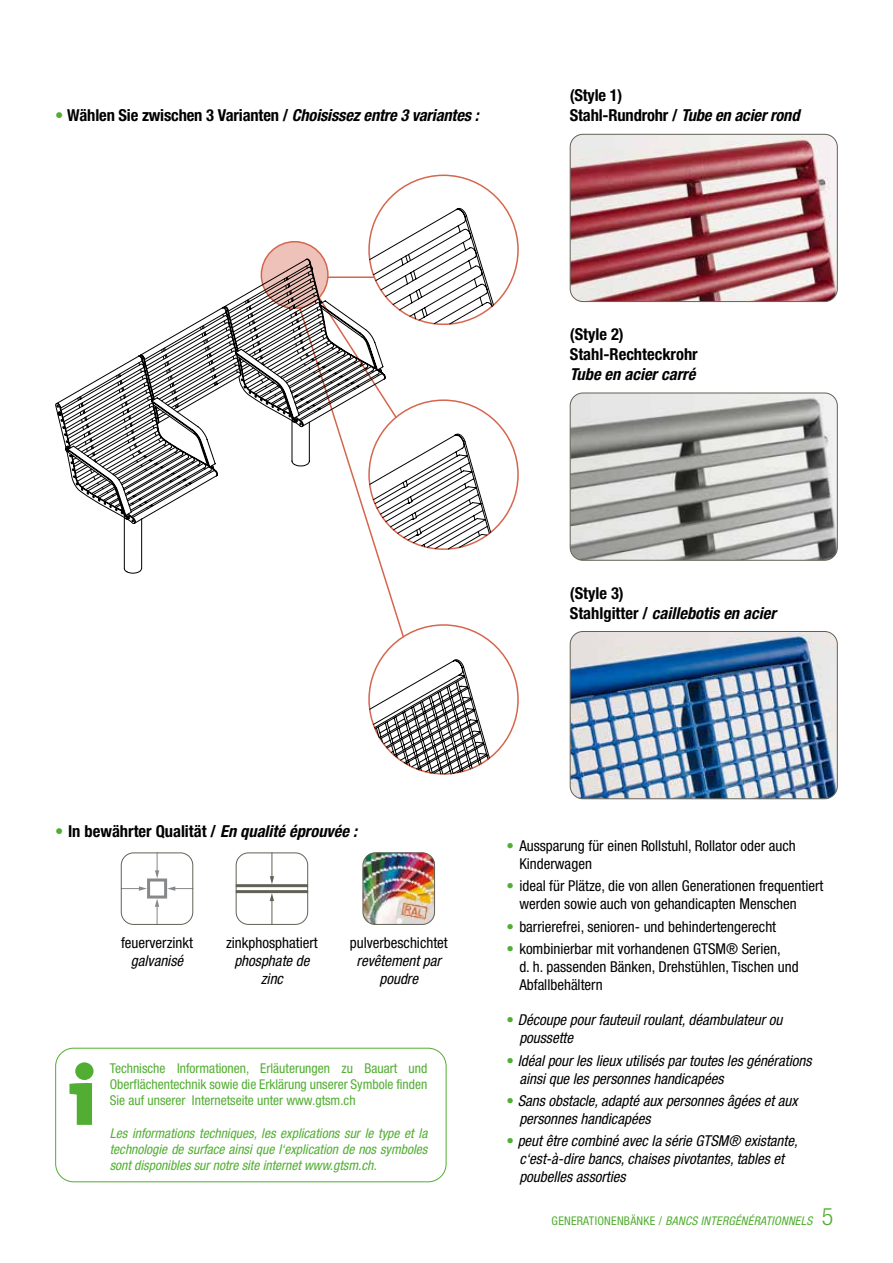
<style>
.page{position:relative;width:893px;height:1263px;background:#fff}
.page>*{position:absolute;margin:0;border:0;box-sizing:border-box;transform-origin:0 0}
.t1{font:700 condensed 16.5px/19.8px "Helvetica Neue";color:#000}
.t2{font:italic 700 condensed 16.5px "Helvetica Neue";color:#000}
.t3{font:italic condensed 15px/18px "Helvetica Neue";color:#000}
.t4{font:condensed 15px/18px "Helvetica Neue";color:#000}
.t5{font:italic condensed 13.5px/16.2px "Helvetica Neue";color:#52ae32;text-align:justify}
.t6{font:condensed 13.5px/16.2px "Helvetica Neue";color:#52ae32;text-align:justify}
.t7{font:italic condensed 12px "Helvetica Neue";letter-spacing:.02em;color:#52ae32}
.s1{color:#52ae32}
.s2{font-style:italic}
.s3{font-weight:700;color:#52ae32}
.s4{font-style:normal;color:#52ae32}
.s5{font-style:normal}
.s6{font-weight:300;font-style:normal;font-size:24px}
</style>
<div class="page">
<div style="left:55px;top:1048px;width:391px;height:134px;border:1px solid #52ae32;border-radius:18px"></div>
<img style="left:363px;top:854px;width:72px;height:71px">
<div style="left:363px;top:852px;width:72px;height:73px;border:1px solid #636155;border-radius:12px"></div>
<svg style="left:270px;top:854px;width:4px;height:30px"></svg>
<svg style="left:270px;top:893px;width:4px;height:30px"></svg>
<hr style="left:236px;top:890px;width:72px;height:3px;background:#636155">
<hr style="left:236px;top:884px;width:72px;height:3px;background:#636155">
<div style="left:236px;top:852px;width:72px;height:73px;border:1px solid #636155;border-radius:12px"></div>
<svg style="left:155px;top:854px;width:4px;height:24px"></svg>
<svg style="left:155px;top:899px;width:4px;height:24px"></svg>
<svg style="left:167px;top:886px;width:24px;height:5px"></svg>
<svg style="left:123px;top:886px;width:24px;height:5px"></svg>
<div style="left:147px;top:878px;width:20px;height:20px;border:3px solid #86888a"></div>
<div style="left:121px;top:852px;width:72px;height:73px;border:1px solid #636155;border-radius:12px"></div>
<img style="left:570px;top:631px;width:267px;height:168px">
<div style="left:570px;top:631px;width:268px;height:168px;border:1px solid #636155;border-radius:13px"></div>
<img style="left:570px;top:393px;width:267px;height:167px">
<div style="left:570px;top:393px;width:268px;height:168px;border:1px solid #636155;border-radius:13px"></div>
<img style="left:570px;top:134px;width:267px;height:168px">
<div style="left:570px;top:134px;width:268px;height:168px;border:1px solid #636155;border-radius:13px"></div>
<svg style="left:261px;top:242px;width:67px;height:66px"></svg>
<svg style="left:369px;top:208px;width:125px;height:567px"></svg>
<svg style="left:369px;top:258px;width:36px;height:381px"></svg>
<svg style="left:55px;top:258px;width:331px;height:311px"></svg>
<svg style="left:58px;top:266px;width:263px;height:308px"></svg>
<svg style="left:69px;top:1062px;width:25px;height:63px"></svg>
<p class="t1" style="left:55px;top:105px;width:425px"><span class="s1">•</span> Wählen Sie zwischen 3 Varianten / <span class="s2">Choisissez entre 3 variantes :</span></p>
<p class="t1" style="left:570px;top:85px;width:231px">(Style 1)<br>Stahl-Rundrohr / <span class="s2">Tube en acier rond</span></p>
<p class="t1" style="left:570px;top:324px;width:129px">(Style 2)<br>Stahl-Rechteckrohr</p>
<p class="t2" style="left:570px;top:364px;width:127px">Tube en acier carré</p>
<p class="t1" style="left:570px;top:583px;width:208px">(Style 3)<br>Stahlgitter / <span class="s2">caillebotis en acier</span></p>
<p class="t1" style="left:55px;top:821px;width:303px"><span class="s1">•</span> In bewährter Qualität / <span class="s2">En qualité éprouvée :</span></p>
<p class="t4" style="left:121px;top:934px;width:73px">feuerverzinkt</p>
<p class="t3" style="left:131px;top:952px;width:54px">galvanisé</p>
<p class="t4" style="left:226px;top:934px;width:93px">zinkphosphatiert</p>
<p class="t3" style="left:234px;top:952px;width:77px;text-align:center">phosphate de zinc</p>
<p class="t4" style="left:350px;top:934px;width:100px">pulverbeschichtet</p>
<p class="t3" style="left:357px;top:952px;width:86px;text-align:center">revêtement par poudre</p>
<p class="t6" style="left:110px;top:1060px;width:319px">Technische Informationen, Erläuterungen zu Bauart und Oberflächentechnik sowie die Erklärung unserer Symbole finden Sie auf unserer Internetseite unter www.gtsm.ch</p>
<p class="t5" style="left:110px;top:1125px;width:319px">Les informations techniques, les explications sur le type et la technologie de surface ainsi que l‘explication de nos symboles sont disponibles sur notre site internet www.gtsm.ch.</p>
<p class="t4" style="left:519px;top:837px;width:278px;text-indent:-13px"><span class="s3">•</span> Aussparung für einen Rollstuhl, Rollator oder auch<br>Kinderwagen</p>
<p class="t4" style="left:519px;top:877px;width:306px;text-indent:-13px"><span class="s3">•</span> ideal für Plätze, die von allen Generationen frequentiert werden sowie auch von gehandicapten Menschen</p>
<p class="t4" style="left:507px;top:917px;width:271px"><span class="s3">•</span> barrierefrei, senioren- und behindertengerecht</p>
<p class="t4" style="left:519px;top:939px;width:281px;text-indent:-13px"><span class="s3">•</span> kombinierbar mit vorhandenen GTSM® Serien,<br>d. h. passenden Bänken, Drehstühlen, Tischen und<br>Abfallbehältern</p>
<p class="t3" style="left:519px;top:1011px;width:265px;text-indent:-13px"><span class="s4">•</span> Découpe pour fauteuil roulant, déambulateur ou poussette</p>
<p class="t3" style="left:519px;top:1051px;width:294px;text-indent:-13px"><span class="s4">•</span> Idéal pour les lieux utilisés par toutes les générations ainsi que les personnes handicapées</p>
<p class="t3" style="left:519px;top:1091px;width:280px;text-indent:-13px"><span class="s4">•</span> Sans obstacle, adapté aux personnes âgées et aux personnes handicapées</p>
<p class="t3" style="left:519px;top:1132px;width:280px;text-indent:-13px"><span class="s4">•</span> peut être combiné avec la série GTSM® existante, c‘est-à-dire bancs, chaises pivotantes, tables et poubelles assorties</p>
<p class="t7" style="left:552px;top:1213px;width:283px"><span class="s5">GENERATIONENBÄNKE /</span> BANCS INTERGÉNÉRATIONNELS <span class="s6">5</span></p>
</div>
